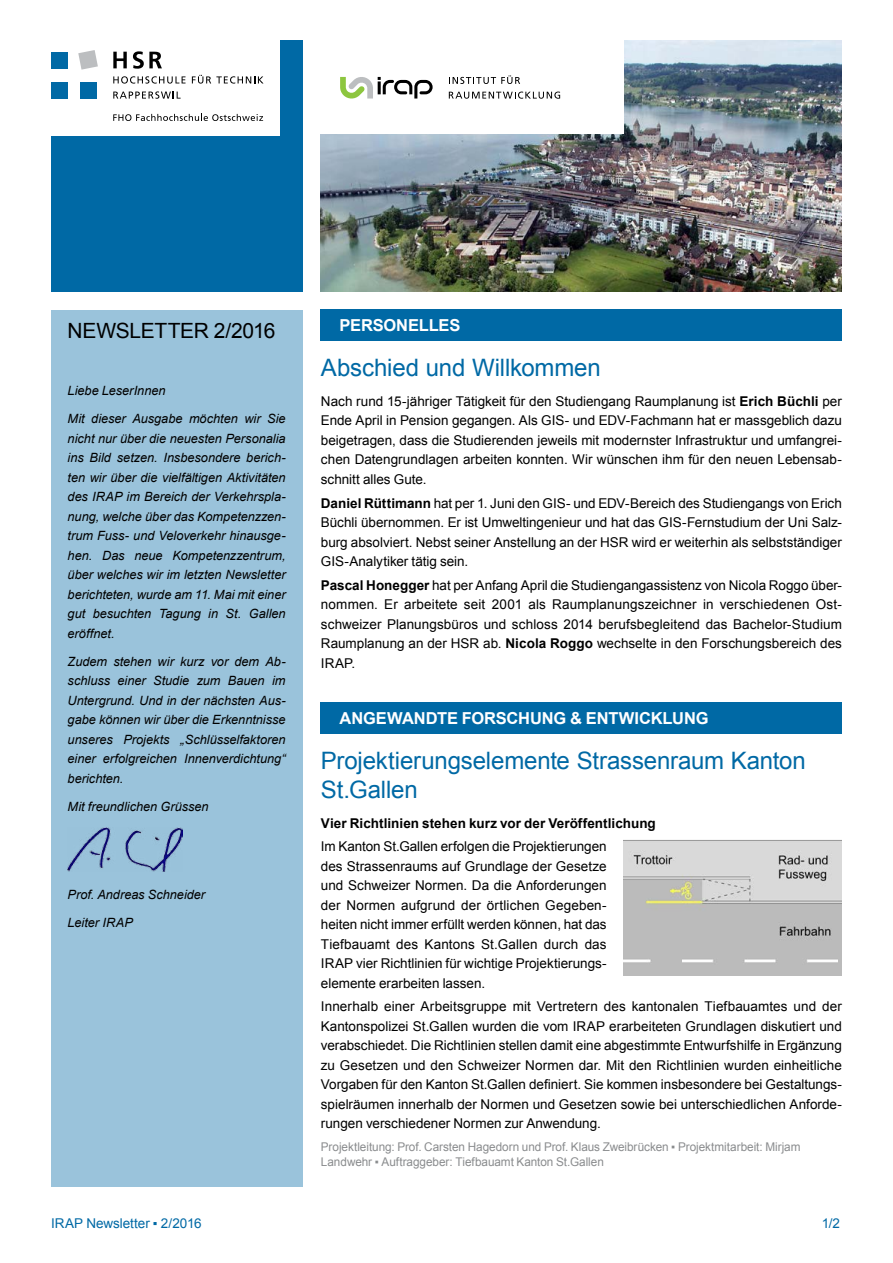
<style>
.page{position:relative;width:893px;height:1263px;background:#fff}
.page>*{position:absolute;margin:0;border:0;box-sizing:border-box;transform-origin:0 0}
.t1{font:24px/28.8px "Arial";letter-spacing:-.005em;color:#0069a5}
.t2{font:21px "Arial";letter-spacing:-.015em;color:#000}
.t3{font:700 16.5px "Arial";letter-spacing:-.01em;color:#fff}
.t4{font:13.5px/19.5px "Arial";color:#000;text-align:justify}
.t5{font:700 13.5px "Arial";color:#000}
.t6{font:13.5px "Arial";color:#0069a5}
.t7{font:italic 12.75px/19.5px "Arial";color:#000}
.t8{font:12px/14.4px "Arial";letter-spacing:-.005em;color:#8a8c8e}
.s1{font-weight:700}
</style>
<div class="page">
<img style="left:321px;top:40px;width:521px;height:252px">
<div style="left:51px;top:40px;width:251px;height:252px;background:#0069a5"></div>
<div style="left:7px;top:39px;width:273px;height:96px;background:#fff"></div>
<div style="left:51px;top:310px;width:251px;height:876px;background:#9ac3db"></div>
<img style="left:68px;top:828px;width:114px;height:44px">
<div style="left:320px;top:37px;width:303px;height:96px;background:#fff"></div>
<svg style="left:449px;top:75px;width:71px;height:9px"></svg>
<svg style="left:449px;top:92px;width:111px;height:7px"></svg>
<svg style="left:340px;top:76px;width:93px;height:23px"></svg>
<div style="left:51px;top:52px;width:17px;height:16px;background:#0069a5"></div>
<div style="left:51px;top:82px;width:17px;height:17px;background:#0069a5"></div>
<div style="left:80px;top:82px;width:17px;height:17px;background:#0069a5"></div>
<svg style="left:78px;top:50px;width:20px;height:20px"></svg>
<svg style="left:113px;top:114px;width:150px;height:7px"></svg>
<svg style="left:113px;top:52px;width:14px;height:16px"></svg>
<svg style="left:133px;top:51px;width:29px;height:18px"></svg>
<svg style="left:113px;top:76px;width:73px;height:8px"></svg>
<svg style="left:192px;top:75px;width:72px;height:9px"></svg>
<svg style="left:113px;top:91px;width:68px;height:8px"></svg>
<div style="left:321px;top:702px;width:521px;height:32px;background:#0069a5"></div>
<div style="left:321px;top:309px;width:521px;height:32px;background:#0069a5"></div>
<img style="left:624px;top:840px;width:218px;height:136px">
<h2 class="t2" style="left:68px;top:316px;width:210px">Newsletter 2/2016</h2>
<p class="t7" style="left:68px;top:377px;width:219px;line-height:28px">Liebe LeserInnen<br>Mit dieser Ausgabe möchten wir Sie</p>
<p class="t7" style="left:68px;top:429px;width:220px;text-align:justify">nicht nur über die neuesten Personalia ins Bild setzen. Insbesondere berich&shy;ten wir über die vielfältigen Aktivitäten des IRAP im Bereich der Verkehrspla&shy;nung, welche über das Kompetenzzen&shy;trum Fuss- und Veloverkehr hinausge&shy;hen. Das neue Kompetenzzentrum, über welches wir im letzten Newsletter berichteten, wurde am 11. Mai mit einer gut besuchten Tagung in St. Gallen eröffnet.</p>
<p class="t7" style="left:68px;top:652px;width:219px;text-align:justify">Zudem stehen wir kurz vor dem Ab&shy;schluss einer Studie zum Bauen im Untergrund. Und in der nächsten Aus&shy;gabe können wir über die Erkenntnisse unseres Projekts „Schlüsselfaktoren einer erfolgreichen Innenverdichtung“ berichten.</p>
<p class="t7" style="left:68px;top:797px;width:143px">Mit freundlichen Grüssen</p>
<p class="t7" style="left:68px;top:881px;width:139px;line-height:28px">Prof. Andreas Schneider<br>Leiter IRAP</p>
<p class="t3" style="left:340px;top:314px;width:122px">Personelles</p>
<h1 class="t1" style="left:321px;top:354px;width:281px">Abschied und Willkommen</h1>
<p class="t4" style="left:321px;top:392px;width:523px">Nach rund 15-jähriger Tätigkeit für den Studiengang Raumplanung ist <span class="s1">Erich Büchli</span> per Ende April in Pension gegangen. Als GIS- und EDV-Fachmann hat er massgeblich dazu beigetragen, dass die Studierenden jeweils mit modernster Infrastruktur und umfangrei&shy;chen Datengrundlagen arbeiten konnten. Wir wünschen ihm für den neuen Lebensab&shy;schnitt alles Gute.</p>
<p class="t4" style="left:321px;top:493px;width:523px"><span class="s1">Daniel Rüttimann</span> hat per 1. Juni den GIS- und EDV-Bereich des Studiengangs von Erich Büchli übernommen. Er ist Umweltingenieur und hat das GIS-Fernstudium der Uni Salz&shy;burg absolviert. Nebst seiner Anstellung an der HSR wird er weiterhin als selbstständiger GIS-Analytiker tätig sein.</p>
<p class="t4" style="left:321px;top:576px;width:523px"><span class="s1">Pascal Honegger</span> hat per Anfang April die Studiengangassistenz von Nicola Roggo über&shy;nommen. Er arbeitete seit 2001 als Raumplanungszeichner in verschiedenen Ost&shy;schweizer Planungsbüros und schloss 2014 berufsbegleitend das Bachelor-Studium Raumplanung an der HSR ab. <span class="s1">N icola Roggo</span> wechselte in den Forschungsbereich des IRAP.</p>
<p class="t3" style="left:340px;top:707px;width:370px">Angewandte Forschung &amp; Entwicklung</p>
<h1 class="t1" style="left:321px;top:746px;width:486px">Projektierungselemente Strassenraum Kanton<br>St.Gallen</h1>
<p class="t5" style="left:321px;top:814px;width:336px">Vier Richtlinien stehen kurz vor der Veröffentlichung</p>
<p class="t4" style="left:321px;top:837px;width:287px">Im Kanton St.Gallen erfolgen die Projektierungen des Strassenraums auf Grundlage der Gesetze und Schweizer Normen. Da die Anforderungen der Normen aufgrund der örtlichen Gegeben&shy;heiten nicht immer erfüllt werden können, hat das Tiefbauamt des Kantons St.Gallen durch das IRAP vier Richtlinien für wichtige Projektierungs&shy;elemente erarbeiten lassen.</p>
<p class="t4" style="left:321px;top:997px;width:523px">Innerhalb einer Arbeitsgruppe mit Vertretern des kantonalen Tiefbauamtes und der Kantonspolizei St.Gallen wurden die vom IRAP erarbeiteten Grundlagen diskutiert und verabschiedet. Die Richtlinien stellen damit eine abgestimmte Entwurfshilfe in Ergänzung zu Gesetzen und den Schweizer Normen dar. Mit den Richtlinien wurden einheitliche Vorgaben für den Kanton St.Gallen definiert. Sie kommen insbesondere bei Gestaltungs&shy;spielräumen innerhalb der Normen und Gesetzen sowie bei unterschiedlichen Anforde&shy;rungen verschiedener Normen zur Anwendung.</p>
<p class="t8" style="left:321px;top:1140px;width:481px">Projektleitung: Prof. Carsten Hagedorn und Prof. Klaus Zweibrücken ▪ Projektmitarbeit: Mirjam<br>Landwehr ▪ Auftraggeber: Tiefbauamt Kanton St.Gallen</p>
<p class="t6" style="left:51px;top:1214px;width:152px">IRAP Newsletter ▪ 2/2016</p>
<p class="t6" style="left:822px;top:1214px;width:20px">1/2</p>
</div>
